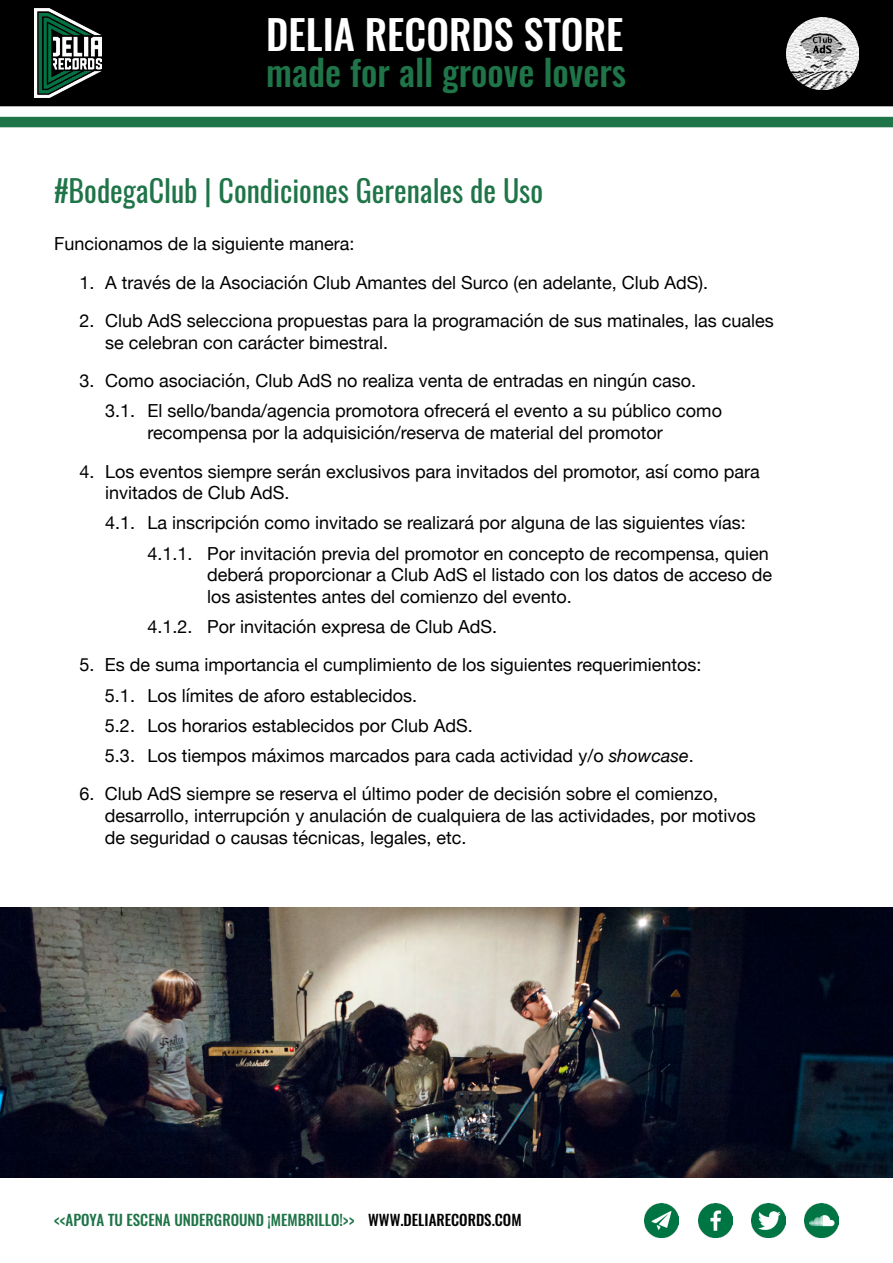
<style>
.page{position:relative;width:893px;height:1263px;background:#fff}
.page>*{position:absolute;margin:0;border:0;box-sizing:border-box;transform-origin:0 0}
.t1{font:500 40.5px "Oswald";color:#fff}
.t2{font:500 36px "Oswald";color:#1f7448}
.t3{font:30px "Oswald";color:#1f7448}
.t4{font:18px/21.6px "Helvetica Neue";color:#000}
.t5{font:500 15px "Oswald";color:#1f7448}
.s1{font-style:italic}
.s2{color:#020203}
</style>
<div class="page">
<img style="left:0;top:908px;width:893px;height:270px">
<div style="left:1px;top:1px;width:891px;height:105px;background:#000"></div>
<div style="left:0;top:0;width:893px;height:106px;border:2px solid #000"></div>
<img style="left:34px;top:8px;width:68px;height:90px">
<img style="left:787px;top:17px;width:72px;height:72px">
<div style="left:0;top:117px;width:893px;height:10px;background:#1f7448"></div>
<img style="left:805px;top:1203px;width:34px;height:34px">
<img style="left:752px;top:1203px;width:34px;height:34px">
<img style="left:698px;top:1203px;width:34px;height:34px">
<img style="left:645px;top:1203px;width:34px;height:34px">
<h1 class="t1" style="left:266px;top:6px;width:359px">DELIA RECORDS STORE</h1>
<h2 class="t2" style="left:266px;top:47px;width:361px">made for all groove lovers</h2>
<h3 class="t3" style="left:54px;top:170px;width:491px">#BodegaClub | Condiciones Gerenales de Uso</h3>
<p class="t4" style="left:54px;top:234px;width:302px">Funcionamos de la siguiente manera:</p>
<p class="t4" style="left:80px;top:272px;width:630px">1. A través de la Asociación Club Amantes del Surco (en adelante, Club AdS).</p>
<p class="t4" style="left:105px;top:311px;width:670px;text-indent:-26px">2. Club AdS selecciona propuestas para la programación de sus matinales, las cuales se celebran con carácter bimestral.</p>
<p class="t4" style="left:105px;top:367px;width:618px;line-height:30.2px;text-indent:-26px">3. Como asociación, Club AdS no realiza venta de entradas en ningún caso.<br>3.1. El sello/banda/agencia promotora ofrecerá el evento a su público como</p>
<p class="t4" style="left:148px;top:423px;width:517px">recompensa por la adquisición/reserva de material del promotor</p>
<p class="t4" style="left:105px;top:461px;width:656px;text-indent:-26px">4. Los eventos siempre serán exclusivos para invitados del promotor, así como para invitados de Club AdS.</p>
<p class="t4" style="left:148px;top:509px;width:623px;line-height:30.2px;text-indent:-43px">4.1. La inscripción como invitado se realizará por alguna de las siguientes vías:<br>4.1.1. Por invitación previa del promotor en concepto de recompensa, quien</p>
<p class="t4" style="left:207px;top:565px;width:567px">deberá proporcionar a Club AdS el listado con los datos de acceso de los asistentes antes del comienzo del evento.</p>
<p class="t4" style="left:148px;top:617px;width:351px">4.1.2. Por invitación expresa de Club AdS.</p>
<p class="t4" style="left:105px;top:651px;width:598px;line-height:30.2px;text-indent:-26px">5. Es de suma importancia el cumplimiento de los siguientes requerimientos:<br>5.1. Los límites de aforo establecidos.<br>5.2. Los horarios establecidos por Club AdS.<br>5.3. Los tiempos máximos marcados para cada actividad y/o <span class="s1">showcase</span>.</p>
<p class="t4" style="left:105px;top:784px;width:652px;text-indent:-26px">6. Club AdS siempre se reserva el último poder de decisión sobre el comienzo, desarrollo, interrupción y anulación de cualquiera de las actividades, por motivos de seguridad o causas técnicas, legales, etc.</p>
<p class="t5" style="left:54px;top:1209px;width:469px">&lt;&lt;APOYA TU ESCENA UNDERGROUND ¡MEMBRILLO!&gt;&gt; <span class="s2">WWW.DELIARECORDS.COM</span></p>
</div>
